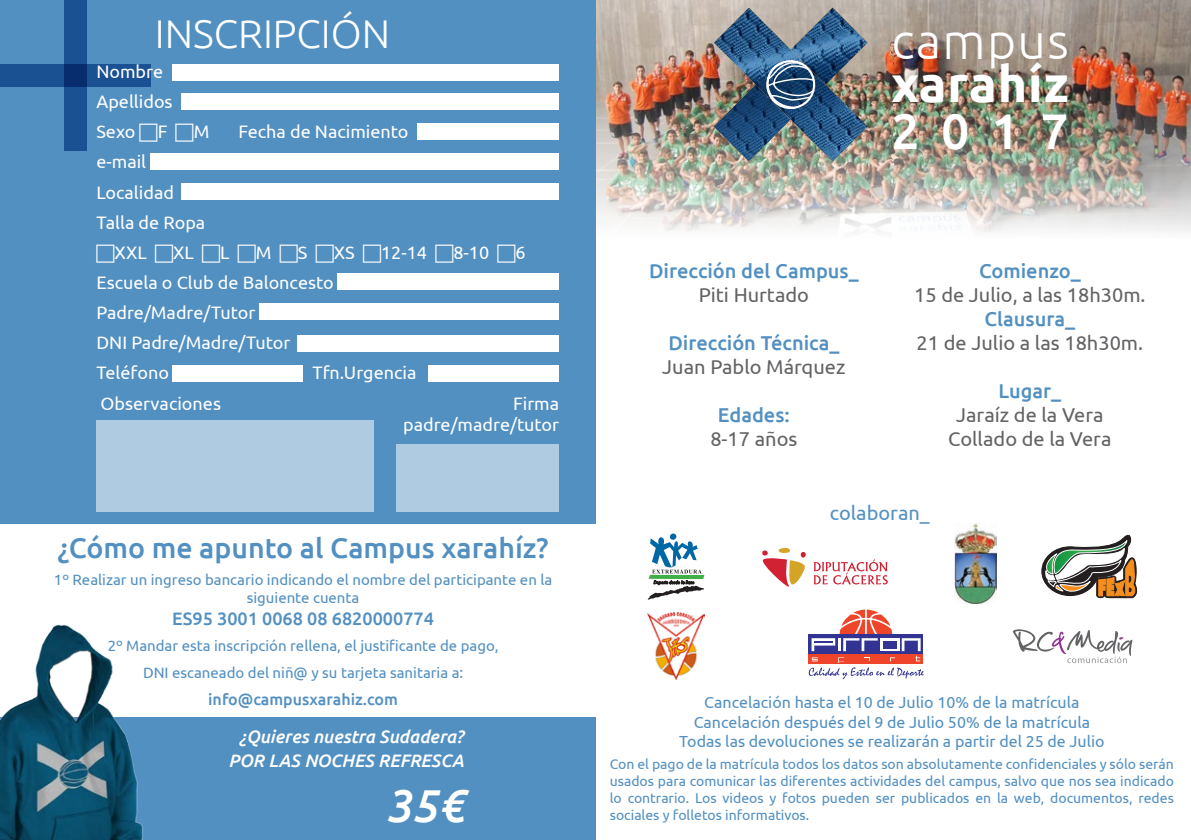
<style>
.page{position:relative;width:1191px;height:840px;background:#fff}
.page>*{position:absolute;margin:0;border:0;box-sizing:border-box;transform-origin:0 0}
.t1{font:700 50px "Ubuntu";letter-spacing:.02em;color:#fff}
.t2{font:300 50px "Ubuntu";letter-spacing:.025em;color:#fff}
.t3{font:500 50px "Ubuntu";color:#fff}
.t4{font:italic 500 46px "Ubuntu";color:#fff}
.t5{font:300 40px "Ubuntu";color:#fff}
.t6{font:500 28.4px "Ubuntu";color:#5290c1}
.t7{font:20px/24px "Ubuntu";color:#636366;text-align:center}
.t8{font:500 20px "Ubuntu";color:#5290c1}
.t9{font:20px "Ubuntu";color:#5290c1}
.t10{font:18px/30px "Ubuntu";color:#fff}
.t11{font:italic 500 18px/24px "Ubuntu";color:#fff;text-align:center}
.t12{font:500 18px "Ubuntu";color:#5290c1}
.t13{font:16px/19.2px "Ubuntu";color:#5290c1;text-align:center}
.t14{font:500 16px "Ubuntu";color:#5290c1}
.t15{font:15px/18px "Ubuntu";color:#5290c1;text-align:center}
.t16{font:14px/16.8px "Ubuntu";color:#5290c1;text-align:justify}
</style>
<div class="page">
<img style="left:595px;top:0;width:596px;height:238px">
<div style="left:0;top:0;width:595px;height:839px;background:#5290c1"></div>
<div style="left:0;top:524px;width:595px;height:192px;background:#fff"></div>
<img style="left:0;top:624px;width:150px;height:215px">
<div style="left:64px;top:0;width:22px;height:150px;background:#1a5192"></div>
<svg style="left:0;top:64px;width:150px;height:22px;background:#174b8c"></svg>
<div style="left:172px;top:64px;width:387px;height:17px;background:#fff"></div>
<div style="left:181px;top:94px;width:378px;height:16px;background:#fff"></div>
<div style="left:417px;top:123px;width:142px;height:17px;background:#fff"></div>
<div style="left:150px;top:153px;width:409px;height:17px;background:#fff"></div>
<div style="left:181px;top:183px;width:378px;height:17px;background:#fff"></div>
<div style="left:338px;top:273px;width:221px;height:17px;background:#fff"></div>
<div style="left:260px;top:303px;width:299px;height:16px;background:#fff"></div>
<div style="left:298px;top:335px;width:261px;height:17px;background:#fff"></div>
<div style="left:172px;top:365px;width:131px;height:16px;background:#fff"></div>
<div style="left:428px;top:365px;width:131px;height:16px;background:#fff"></div>
<div style="left:396px;top:444px;width:163px;height:67px;background:#aecbe2"></div>
<div style="left:96px;top:420px;width:278px;height:91px;background:#aecbe2"></div>
<svg style="left:813px;top:559px;width:74px;height:25px"></svg>
<svg style="left:762px;top:547px;width:44px;height:40px"></svg>
<img style="left:954px;top:523px;width:42px;height:80px">
<svg style="left:648px;top:533px;width:56px;height:66px"></svg>
<svg style="left:1012px;top:629px;width:120px;height:33px"></svg>
<img style="left:647px;top:612px;width:57px;height:67px">
<svg style="left:1041px;top:534px;width:97px;height:64px"></svg>
<svg style="left:808px;top:609px;width:115px;height:70px"></svg>
<img style="left:713px;top:8px;width:154px;height:153px">
<h3 class="t5" style="left:155px;top:9px;width:237px">INSCRIPCIÓN</h3>
<p class="t10" style="left:96px;top:56px;width:78px">Nombre<br>Apellidos<br>Sexo F</p>
<p class="t10" style="left:194px;top:116px;width:17px">M</p>
<p class="t10" style="left:238px;top:116px;width:171px">Fecha de Nacimiento</p>
<p class="t10" style="left:96px;top:146px;width:51px">e-mail</p>
<p class="t10" style="left:96px;top:176px;width:79px">Localidad</p>
<p class="t10" style="left:96px;top:207px;width:110px">Talla de Ropa</p>
<p class="t10" style="left:114px;top:237px;width:34px">XXL</p>
<p class="t10" style="left:173px;top:237px;width:22px">XL</p>
<p class="t10" style="left:220px;top:237px;width:11px">L</p>
<p class="t10" style="left:256px;top:237px;width:17px">M</p>
<p class="t10" style="left:298px;top:237px;width:11px">S</p>
<p class="t10" style="left:334px;top:237px;width:22px">XS</p>
<p class="t10" style="left:381px;top:237px;width:47px">12-14</p>
<p class="t10" style="left:453px;top:237px;width:37px">8-10</p>
<p class="t10" style="left:515px;top:237px;width:12px">6</p>
<p class="t10" style="left:96px;top:267px;width:239px">Escuela o Club de Baloncesto<br>Padre/Madre/Tutor<br>DNI Padre/Madre/Tutor<br>Teléfono</p>
<p class="t10" style="left:312px;top:357px;width:105px">Tfn.Urgencia</p>
<p class="t10" style="left:101px;top:387px;width:122px">Observaciones</p>
<p class="t10" style="left:403px;top:391px;width:158px;line-height:21.6px;text-align:right">Firma padre/madre/tutor</p>
<h3 class="t6" style="left:58px;top:530px;width:492px">¿Cómo me apunto al Campus xarahíz?</h3>
<p class="t15" style="left:54px;top:569px;width:500px">1º Realizar un ingreso bancario indicando el nombre del participante en la siguiente cuenta</p>
<p class="t12" style="left:172px;top:606px;width:263px">ES95 3001 0068 08 6820000774</p>
<p class="t15" style="left:108px;top:631px;width:392px;line-height:26.4px">2º Mandar esta inscripción rellena, el justificante de pago,<br>DNI escaneado del niñ@ y su tarjeta sanitaria a:</p>
<p class="t14" style="left:208px;top:689px;width:191px">info@campusxarahiz.com</p>
<p class="t11" style="left:229px;top:723px;width:236px">¿Quieres nuestra Sudadera?<br>POR LAS NOCHES REFRESCA</p>
<h2 class="t4" style="left:385px;top:777px;width:80px">35€</h2>
<h1 class="t2" style="left:891px;top:11px;width:179px">campus</h1>
<h1 class="t1" style="left:891px;top:54px;width:179px">xarahíz</h1>
<h1 class="t3" style="left:891px;top:99px;width:179px">2017</h1>
<h3 class="t8" style="left:649px;top:258px;width:211px">Dirección del Campus_</h3>
<h3 class="t7" style="left:698px;top:282px;width:112px">Piti Hurtado</h3>
<h3 class="t8" style="left:668px;top:330px;width:172px">Dirección Técnica_</h3>
<h3 class="t7" style="left:662px;top:354px;width:185px">Juan Pablo Márquez</h3>
<h3 class="t8" style="left:718px;top:402px;width:73px">Edades:</h3>
<h3 class="t7" style="left:710px;top:426px;width:89px">8-17 años</h3>
<h3 class="t8" style="left:979px;top:258px;width:103px">Comienzo_</h3>
<h3 class="t7" style="left:914px;top:282px;width:233px">15 de Julio, a las 18h30m.</h3>
<h3 class="t8" style="left:984px;top:306px;width:92px">Clausura_</h3>
<h3 class="t7" style="left:916px;top:330px;width:228px">21 de Julio a las 18h30m.</h3>
<h3 class="t8" style="left:998px;top:378px;width:64px">Lugar_</h3>
<h3 class="t7" style="left:948px;top:402px;width:165px">Jaraíz de la Vera<br>Collado de la Vera</h3>
<h3 class="t9" style="left:830px;top:500px;width:101px">colaboran_</h3>
<p class="t13" style="left:679px;top:692px;width:427px">Cancelación hasta el 10 de Julio 10% de la matrícula<br>Cancelación después del 9 de Julio 50% de la matrícula<br>Todas las devoluciones se realizarán a partir del 25 de Julio</p>
<p class="t16" style="left:610px;top:755px;width:566px">Con el pago de la matrícula todos los datos son absolutamente confidenciales y sólo serán usados para comunicar las diferentes actividades del campus, salvo que nos sea indicado lo contrario. Los videos y fotos pueden ser publicados en la web, documentos, redes sociales y folletos informativos.</p>
</div>
